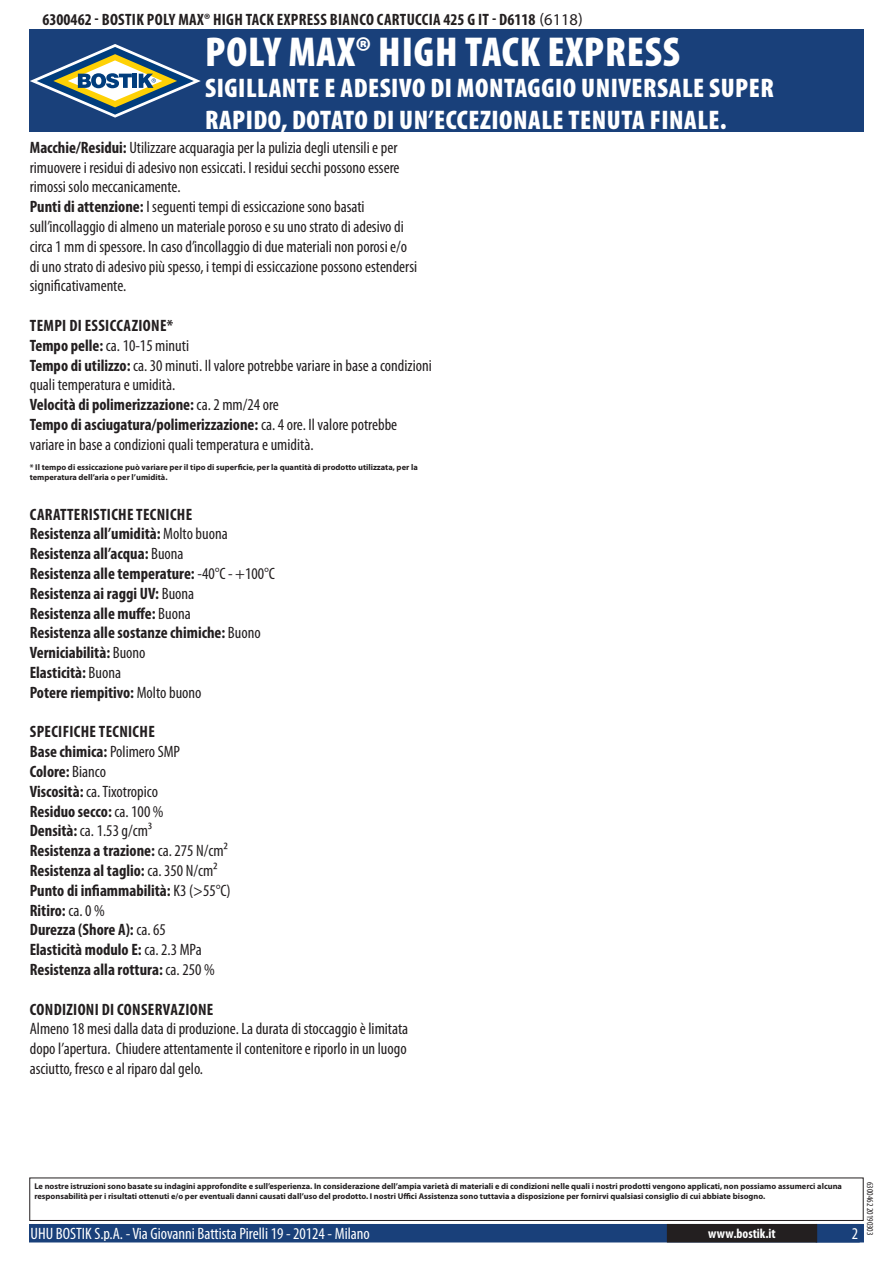
<style>
.page{position:relative;width:893px;height:1263px;background:#fff}
.page>*{position:absolute;margin:0;border:0;box-sizing:border-box;transform-origin:0 0}
.t1{font:900 condensed 42px "Myriad Pro";letter-spacing:.02em;color:#fff}
.t2{font:900 condensed 27px/32.4px "Myriad Pro";letter-spacing:.02em;color:#fff}
.t3{font:condensed 16.5px/19.8px "Myriad Pro";color:#231f20}
.t4{font:700 condensed 16.5px/19.8px "Myriad Pro";letter-spacing:.01em;color:#231f20}
.t5{font:condensed 16.5px "Myriad Pro";color:#fff}
.t6{font:700 condensed 13.5px "Myriad Pro";color:#fff}
.t7{font:condensed 9px "Myriad Pro";color:#231f20}
.t8{font:700 8.4px/10.1px "Myriad Pro";color:#231f20}
.s1{font-weight:400;font-stretch:normal}
.s2{font-weight:700}
.s3{font-weight:400}
</style>
<div class="page">
<div style="left:30px;top:1225px;width:833px;height:17px;background:#19407a"></div>
<div style="left:29px;top:1224px;width:835px;height:18px;border:2px solid #19407a"></div>
<div style="left:816px;top:1224px;width:44px;height:18px;border:2px solid #19407a"></div>
<div style="left:668px;top:1225px;width:148px;height:17px;background:#231f20"></div>
<div style="left:667px;top:1224px;width:150px;height:18px;border:2px solid #231f20"></div>
<div style="left:29px;top:1177px;width:835px;height:44px;border:1px solid #231f20"></div>
<div style="left:30px;top:30px;width:834px;height:102px;background:#19407a"></div>
<svg style="left:30px;top:44px;width:171px;height:74px"></svg>
<p class="t4" style="left:43px;top:9px;width:542px">6300462 - Bostik Poly Max® High Tack Express Bianco Cartuccia 425 g IT - D6118 <span class="s1">(6118)</span></p>
<h1 class="t1" style="left:205px;top:25px;width:458px">POLY MAX® HIGH TACK EXPRESS</h1>
<h2 class="t2" style="left:205px;top:71px;width:570px">SIGILLANTE E ADESIVO DI MONTAGGIO UNIVERSALE SUPER<br>RAPIDO, DOTATO DI UN’ECCEZIONALE TENUTA FINALE.</h2>
<p class="t3" style="left:30px;top:137px;width:389px"><span class="s2">Macchie/Residui:</span> Utilizzare acquaragia per la pulizia degli utensili e per rimuovere i residui di adesivo non essiccati. I residui secchi possono essere rimossi solo meccanicamente.<br><span class="s2">Punti di attenzione:</span> I seguenti tempi di essiccazione sono basati sull’incollaggio di almeno un materiale poroso e su uno strato di adesivo di circa 1 mm di spessore. In caso d’incollaggio di due materiali non porosi e/o di uno strato di adesivo più spesso, i tempi di essiccazione possono estendersi significativamente.</p>
<p class="t4" style="left:30px;top:315px;width:9px">Temp</p>
<p class="t3" style="left:30px;top:315px;width:404px;text-indent:33px"><span class="s2">i di essiccazione*<br>Tempo pelle:</span> ca. 10-15 minuti<br><span class="s2">Tempo di utilizzo:</span> ca. 30 minuti. Il valore potrebbe variare in base a condizioni quali temperatura e umidità.<br><span class="s2">Velocità di polimerizzazione:</span> ca. 2 mm/24 ore<br><span class="s2">Tempo di asciugatura/polimerizzazione:</span> ca. 4 ore. Il valore potrebbe variare in base a condizioni quali temperatura e umidità.</p>
<p class="t8" style="left:30px;top:462px;width:389px">* Il tempo di essiccazione può variare per il tipo di superficie, per la quantità di prodotto utilizzata, per la temperatura dell’aria o per l’umidità.</p>
<p class="t4" style="left:30px;top:504px;width:247px">Caratteristiche Tecniche<br>Resistenza all’umidità: <span class="s3">Molto buona<br></span>Resistenza all’acqua: <span class="s3">Buona<br></span>Resistenza alle temperature: <span class="s3">-40°C - +100°C<br></span>Resistenza ai raggi UV: <span class="s3">Buona<br></span>Resistenza alle muffe: <span class="s3">Buona<br></span>Resistenza alle sostanze chimiche: <span class="s3">Buono<br></span>Verniciabilità: <span class="s3">Buono<br></span>Elasticità: <span class="s3">Buona<br></span>Potere riempitivo: <span class="s3">Molto buono</span></p>
<p class="t4" style="left:30px;top:722px;width:203px">Specifiche tecniche<br>Base chimica: <span class="s3">Polimero SMP<br></span>Colore: <span class="s3">Bianco<br></span>Viscosità: <span class="s3">ca. Tixotropico<br></span>Residuo secco: <span class="s3">ca. 100 %<br></span>Densità: <span class="s3">ca. 1.53 g/cm³<br></span>Resistenza a trazione: <span class="s3">ca. 275 N/cm²<br></span>Resistenza al taglio: <span class="s3">ca. 350 N/cm²<br></span>Punto di infiammabilità: <span class="s3">K3 (&gt;55°C)<br></span>Ritiro: <span class="s3">ca. 0 %<br></span>Durezza (Shore A): <span class="s3">ca. 65<br></span>Elasticità modulo E: <span class="s3">ca. 2.3 MPa<br></span>Resistenza alla rottura: <span class="s3">ca. 250 %</span></p>
<p class="t4" style="left:30px;top:999px;width:183px">Condizioni di conservazione</p>
<p class="t3" style="left:30px;top:1019px;width:380px;text-align:justify">Almeno 18 mesi dalla data di produzione. La durata di stoccaggio è limitata dopo l’apertura. Chiudere attentamente il contenitore e riporlo in un luogo asciutto, fresco e al riparo dal gelo.</p>
<p class="t8" style="left:34px;top:1181px;width:809px">Le nostre istruzioni sono basate su indagini approfondite e sull’esperienza. In considerazione dell’ampia varietà di materiali e di condizioni nelle quali i nostri prodotti vengono applicati, non possiamo assumerci alcuna responsabilità per i risultati ottenuti e/o per eventuali danni causati dall’uso del prodotto. I nostri Uffici Assistenza sono tuttavia a disposizione per fornirvi qualsiasi consiglio di cui abbiate bisogno.</p>
<p class="t5" style="left:31px;top:1224px;width:341px">UHU BOSTIK S.p.A. - Via Giovanni Battista Pirelli 19 - 20124 - Milano</p>
<p class="t6" style="left:708px;top:1225px;width:69px">www.bostik.it</p>
<p class="t5" style="left:852px;top:1224px;width:8px">2</p>
<p class="t7" style="left:875px;top:1182px;width:55px;rotate:90deg">6300462 20190303</p>
</div>
